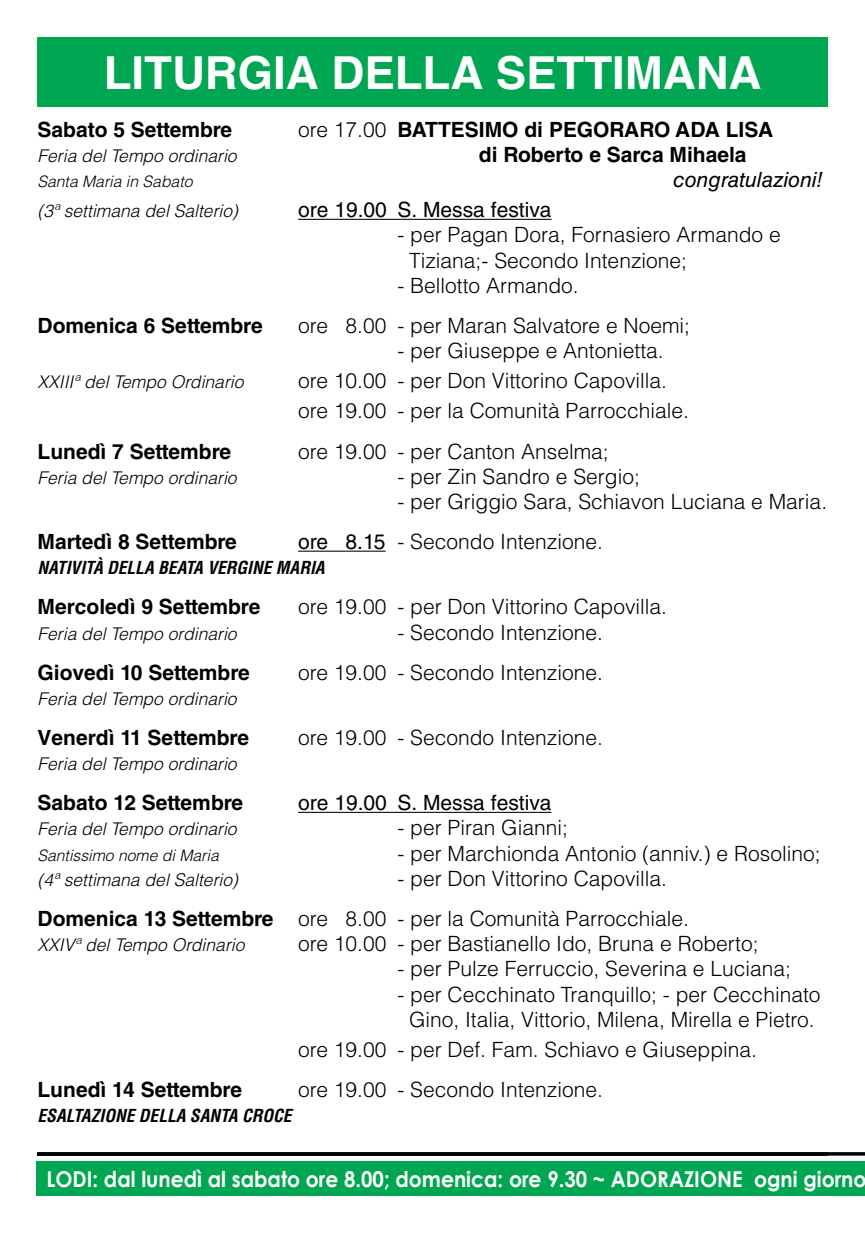
<style>
.page{position:relative;width:865px;height:1233px;background:#fff}
.page>*{position:absolute;margin:0;border:0;box-sizing:border-box;transform-origin:0 0}
.t1{font:700 45.5px "Helvetica";color:#fff}
.t2{font:700 21.88px "Century Gothic";color:#fff;scale:.93 1}
.t3{font:300 21px/25.2px "Helvetica LT Std";color:#000}
.t4{font:700 21px "Helvetica LT Std";color:#000}
.t5{font:21px "Helvetica LT Std";color:#000}
.t6{font:italic 21px "Helvetica LT Std";color:#000}
.t7{font:italic 300 17.5px "Helvetica LT Std";color:#000}
.t8{font:italic 700 condensed 17.5px "Helvetica LT Std";color:#000}
.t9{font:italic 300 15.75px "Helvetica LT Std";color:#000}
.s1{font-weight:300}
.s2{font-weight:400}
.s3{font-weight:700}
</style>
<div class="page">
<hr style="left:298px;top:219px;width:253px;height:1px;background:#000">
<hr style="left:298px;top:551px;width:87px;height:1px;background:#000">
<hr style="left:298px;top:812px;width:253px;height:1px;background:#000">
<div style="left:37px;top:37px;width:790px;height:70px;background:#00a651"></div>
<hr style="left:37px;top:1152px;width:790px;height:4px;background:#0c0c0c">
<hr style="left:37px;top:1152px;width:827px;height:3px;background:#000">
<div style="left:37px;top:1161px;width:827px;height:35px;background:#00a651"></div>
<h1 class="t1" style="left:104px;top:45px;width:659px">LITURGIA DELLA SETTIMANA</h1>
<p class="t4" style="left:37px;top:116px;width:196px">Sabato 5 Settembre</p>
<p class="t4" style="left:298px;top:116px;width:476px"><span class="s1">ore 17.00</span> BATTESIMO di PEGORARO ADA LISA</p>
<p class="t7" style="left:37px;top:145px;width:201px">Feria del Tempo ordinario</p>
<p class="t4" style="left:479px;top:142px;width:269px">di Roberto e Sarca Mihaela</p>
<p class="t9" style="left:37px;top:172px;width:156px">Santa Maria in Sabato</p>
<p class="t6" style="left:673px;top:167px;width:150px">congratulazioni!</p>
<p class="t7" style="left:37px;top:200px;width:202px">(3ª settimana del Salterio)</p>
<p class="t5" style="left:298px;top:198px;width:255px">ore 19.00 S. Messa festiva</p>
<p class="t3" style="left:409px;top:222px;width:373px;text-indent:-12px">- per Pagan Dora, Fornasiero Armando e<br>Tiziana;- Secondo Intenzione;</p>
<p class="t3" style="left:397px;top:273px;width:183px">- Bellotto Armando.</p>
<p class="t4" style="left:37px;top:313px;width:227px">Domenica 6 Settembre</p>
<p class="t3" style="left:298px;top:313px;width:393px">ore 8.00 - per Maran Salvatore e Noemi;</p>
<p class="t3" style="left:397px;top:338px;width:268px">- per Giuseppe e Antonietta.</p>
<p class="t7" style="left:37px;top:371px;width:207px">XXIIIª del Tempo Ordinario</p>
<p class="t3" style="left:298px;top:366px;width:392px;line-height:30.1px">ore 10.00 - per Don Vittorino Capovilla. ore 19.00 - per la Comunità Parrocchiale.</p>
<p class="t4" style="left:37px;top:438px;width:195px">Lunedì 7 Settembre</p>
<p class="t3" style="left:298px;top:438px;width:312px">ore 19.00 - per Canton Anselma;</p>
<p class="t7" style="left:37px;top:467px;width:201px">Feria del Tempo ordinario</p>
<p class="t3" style="left:397px;top:463px;width:244px">- per Zin Sandro e Sergio;</p>
<p class="t3" style="left:397px;top:489px;width:431px">- per Griggio Sara, Schiavon Luciana e Maria.</p>
<p class="t4" style="left:37px;top:529px;width:201px">Martedì 8 Settembre</p>
<p class="t3" style="left:298px;top:529px;width:306px"><span class="s2">ore 8.15</span> - Secondo Intenzione.</p>
<p class="t8" style="left:37px;top:557px;width:288px">NATIVITÀ DELLA BEATA VERGINE MARIA</p>
<p class="t4" style="left:37px;top:594px;width:224px">Mercoledì 9 Settembre</p>
<p class="t3" style="left:298px;top:594px;width:370px">ore 19.00 - per Don Vittorino Capovilla.</p>
<p class="t7" style="left:37px;top:622px;width:201px">Feria del Tempo ordinario</p>
<p class="t3" style="left:397px;top:619px;width:207px">- Secondo Intenzione.</p>
<p class="t4" style="left:37px;top:659px;width:214px">Giovedì 10 Settembre</p>
<p class="t3" style="left:298px;top:659px;width:306px">ore 19.00 - Secondo Intenzione.</p>
<p class="t7" style="left:37px;top:688px;width:201px">Feria del Tempo ordinario</p>
<p class="t4" style="left:37px;top:725px;width:213px">Venerdì 11 Settembre</p>
<p class="t3" style="left:298px;top:725px;width:306px">ore 19.00 - Secondo Intenzione.</p>
<p class="t7" style="left:37px;top:753px;width:201px">Feria del Tempo ordinario</p>
<p class="t4" style="left:37px;top:790px;width:207px">Sabato 12 Settembre</p>
<p class="t5" style="left:298px;top:791px;width:255px">ore 19.00 S. Messa festiva</p>
<p class="t7" style="left:37px;top:818px;width:201px">Feria del Tempo ordinario</p>
<p class="t3" style="left:397px;top:815px;width:172px">- per Piran Gianni;</p>
<p class="t9" style="left:37px;top:845px;width:183px">Santissimo nome di Maria</p>
<p class="t3" style="left:397px;top:840px;width:424px">- per Marchionda Antonio (anniv.) e Rosolino;</p>
<p class="t7" style="left:37px;top:869px;width:202px">(4ª settimana del Salterio)</p>
<p class="t3" style="left:37px;top:858px;width:653px;line-height:40.1px;text-indent:360px">- per Don Vittorino Capovilla.<br><span class="s3">Domenica 13 Settembre</span> ore 8.00 - per la Comunità Parrocchiale.</p>
<p class="t7" style="left:37px;top:934px;width:208px">XXIVª del Tempo Ordinario</p>
<p class="t3" style="left:298px;top:931px;width:462px">ore 10.00 - per Bastianello Ido, Bruna e Roberto;</p>
<p class="t3" style="left:397px;top:956px;width:395px">- per Pulze Ferruccio, Severina e Luciana;</p>
<p class="t3" style="left:397px;top:981px;width:424px;text-align:center">- per Cecchinato Tranquillo; - per Cecchinato<br>Gino, Italia, Vittorio, Milena, Mirella e Pietro.</p>
<p class="t3" style="left:298px;top:1036px;width:460px">ore 19.00 - per Def. Fam. Schiavo e Giuseppina.</p>
<p class="t4" style="left:37px;top:1077px;width:206px">Lunedì 14 Settembre</p>
<p class="t3" style="left:298px;top:1077px;width:306px">ore 19.00 - Secondo Intenzione.</p>
<p class="t8" style="left:37px;top:1105px;width:255px">ESALTAZIONE DELLA SANTA CROCE</p>
<p class="t2" style="left:46px;top:1162px;width:883px">LODI: dal lunedì al sabato ore 8.00; domenica: ore 9.30 ~ ADORAZIONE ogni giorno</p>
</div>
